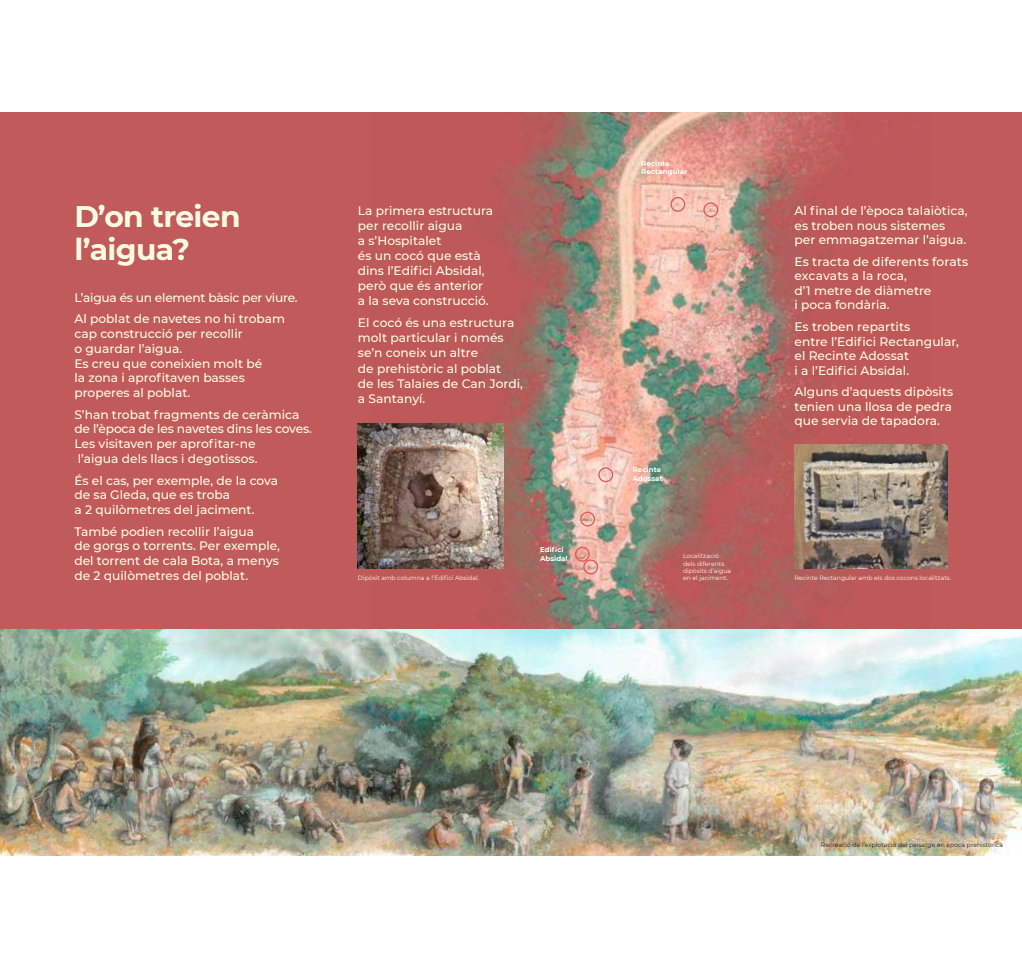
<style>
.page{position:relative;width:1022px;height:968px;background:#fff}
.page>*{position:absolute;margin:0;border:0;box-sizing:border-box;transform-origin:0 0}
.t1{font:700 29.75px/33.2px "Montserrat";letter-spacing:-.02em;color:#fffce4}
.t2{font:500 12.25px/14.7px "Montserrat";color:#fffce4}
.t3{font:500 12.25px/21.7px "Montserrat";letter-spacing:-.02em;color:#fffce4}
.t4{font:700 7px/8.4px "Montserrat";letter-spacing:.01em;color:#fff}
.t5{font:6.12px/7.4px "Montserrat";color:#fffce4}
.t6{font:6.12px "Montserrat";color:#1f1c21}
</style>
<div class="page">
<div style="left:0;top:112px;width:1022px;height:517px;background:#c15b5b"></div>
<img style="left:370px;top:112px;width:559px;height:517px">
<img style="left:0;top:629px;width:1022px;height:227px">
<img style="left:358px;top:423px;width:145px;height:145px">
<div style="left:575px;top:546px;width:15px;height:15px;border:1px solid #dd5958;border-radius:50%"></div>
<div style="left:583px;top:559px;width:15px;height:15px;border:1px solid #dd5958;border-radius:50%"></div>
<div style="left:580px;top:511px;width:15px;height:15px;border:1px solid #dd5958;border-radius:50%"></div>
<div style="left:598px;top:467px;width:15px;height:15px;border:1px solid #dd5958;border-radius:50%"></div>
<div style="left:703px;top:202px;width:15px;height:15px;border:1px solid #dd5958;border-radius:50%"></div>
<div style="left:670px;top:197px;width:15px;height:15px;border:1px solid #dd5958;border-radius:50%"></div>
<img style="left:794px;top:444px;width:153px;height:124px">
<h1 class="t1" style="left:74px;top:200px;width:168px">D’on treien l’aigua?</h1>
<p class="t3" style="left:74px;top:286px;width:225px">L’aigua és un element bàsic per viure.<br>Al poblat de navetes no hi trobam</p>
<p class="t2" style="left:74px;top:326px;width:189px">cap construcció per recollir<br>o guardar l’aigua.<br>Es creu que coneixien molt bé la zona i aprofitaven basses properes al poblat.</p>
<p class="t2" style="left:74px;top:407px;width:239px">S’han trobat fragments de ceràmica de l’època de les navetes dins les coves.<br>Les visitaven per aprofitar-ne<br>l’aigua dels llacs i degotissos.</p>
<p class="t2" style="left:74px;top:472px;width:205px">És el cas, per exemple, de la cova de sa Gleda, que es troba<br>a 2 quilòmetres del jaciment.</p>
<p class="t2" style="left:74px;top:524px;width:207px">També podien recollir l’aigua<br>de gorgs o torrents. Per exemple, del torrent de cala Bota, a menys de 2 quilòmetres del poblat.</p>
<p class="t2" style="left:358px;top:203px;width:137px">La primera estructura per recollir aigua<br>a s’Hospitalet<br>és un cocó que està dins l’Edifici Absidal, però que és anterior a la seva construcció.</p>
<p class="t2" style="left:358px;top:315px;width:167px">El cocó és una estructura molt particular i només se’n coneix un altre<br>de prehistòric al poblat<br>de les Talaies de Can Jordi, a Santanyí.</p>
<p class="t4" style="left:641px;top:159px;width:47px">Recinte<br>Rectangular</p>
<p class="t4" style="left:633px;top:465px;width:32px">Recinte<br>Adossat</p>
<p class="t2" style="left:794px;top:203px;width:174px">Al final de l’època talaiòtica, es troben nous sistemes per emmagatzemar l’aigua.</p>
<p class="t2" style="left:794px;top:254px;width:175px">Es tracta de diferents forats excavats a la roca,<br>d’1 metre de diàmetre<br>i poca fondària.</p>
<p class="t2" style="left:794px;top:319px;width:166px">Es troben repartits<br>entre l’Edifici Rectangular, el Recinte Adossat<br>i a l’Edifici Absidal.</p>
<p class="t2" style="left:794px;top:384px;width:160px;text-align:justify">Alguns d’aquests dipòsits tenien una llosa de pedra que servia de tapadora.</p>
<p class="t4" style="left:540px;top:545px;width:29px">Edifici<br>Absidal</p>
<p class="t5" style="left:683px;top:552px;width:50px">Localització dels diferents dipòsits d’aigua en el jaciment.</p>
<p class="t5" style="left:358px;top:574px;width:122px">Dipòsit amb columna a l’Edifici Absidal.</p>
<p class="t5" style="left:794px;top:574px;width:158px">Recinte Rectangular amb els dos cocons localitzats.</p>
<p class="t6" style="left:821px;top:841px;width:184px">Recreació de l’explotació del paisatge en època prehistòrica</p>
</div>
